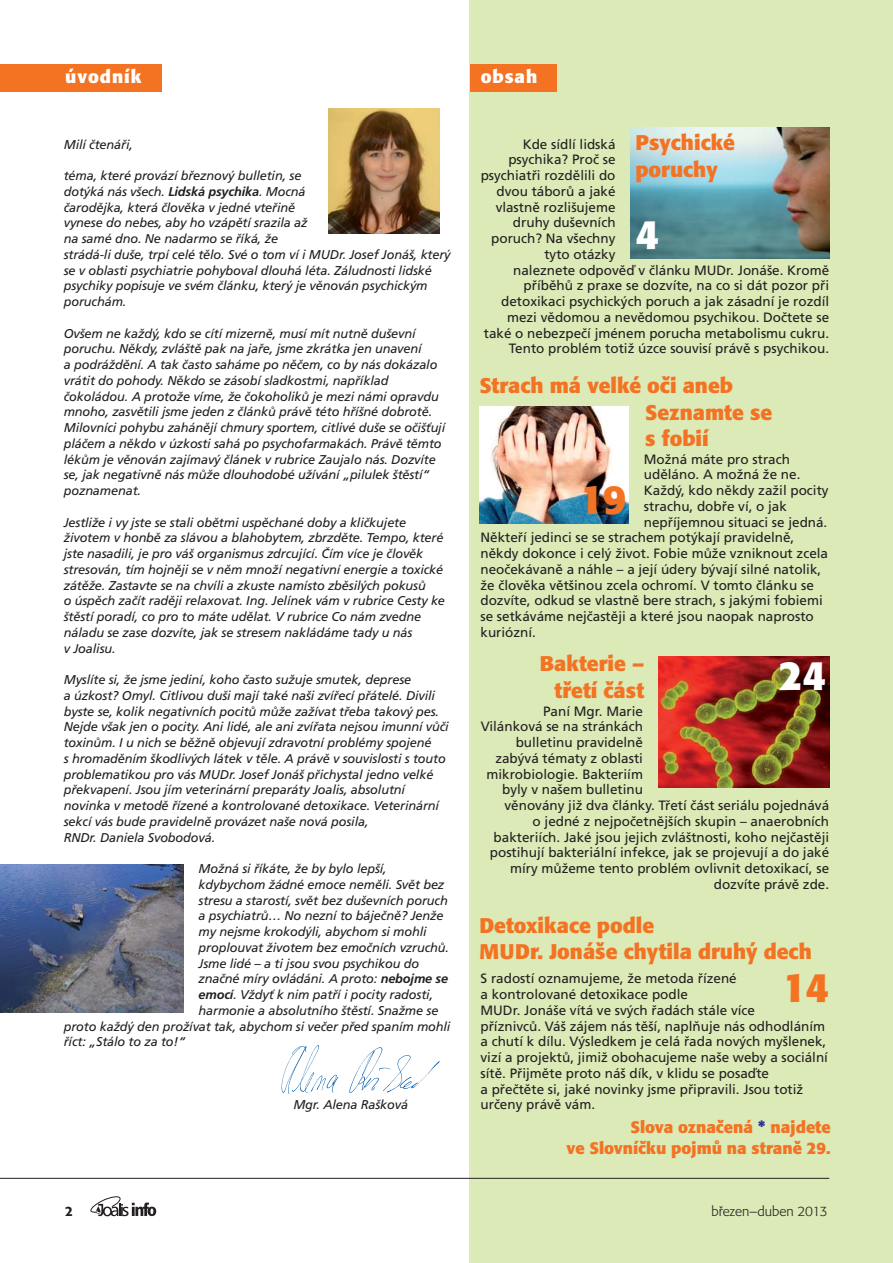
<style>
.page{position:relative;width:893px;height:1263px;background:#fff}
.page>*{position:absolute;margin:0;border:0;box-sizing:border-box;transform-origin:0 0}
.t1{font:700 40.5px "Formata CE";color:#f37323}
.t2{font:700 40.5px "Formata CE";color:#fff}
.t3{font:700 21px/26.4px "Formata CE";color:#f37323}
.t4{font:700 18px "Formata CE";letter-spacing:.05em;color:#fff}
.t5{font:700 16.5px/20.9px "Formata CE";color:#f37323;text-align:right}
.t6{font:13.5px/15.8px "Frutiger CE";color:#231f20}
.t7{font:300 13.5px "Formata CE";color:#231f20}
.t8{font:500 13.5px "Formata CE";color:#231f20}
.t9{font:italic 12.75px/15.8px "Frutiger CE";letter-spacing:-.01em;color:#231f20}
.s1{font-weight:700}
.s2{color:#2e3092}
</style>
<div class="page">
<div style="left:469px;top:0;width:424px;height:1263px;background:#dbeab7"></div>
<div style="left:0;top:64px;width:162px;height:28px;background:#f37323"></div>
<div style="left:470px;top:64px;width:87px;height:28px;background:#f37323"></div>
<svg style="left:90px;top:1196px;width:66px;height:20px"></svg>
<hr style="left:0;top:1178px;width:829px;height:1px;background:#231f20">
<img style="left:329px;top:108px;width:110px;height:126px">
<img style="left:281px;top:1045px;width:159px;height:49px">
<img style="left:631px;top:128px;width:198px;height:130px">
<img style="left:480px;top:406px;width:149px;height:117px">
<img style="left:658px;top:657px;width:171px;height:131px">
<img style="left:0;top:864px;width:184px;height:148px">
<h3 class="t4" style="left:65px;top:68px;width:78px">úvodník</h3>
<h3 class="t4" style="left:481px;top:68px;width:58px">obsah</h3>
<p class="t9" style="left:64px;top:137px;width:71px">Milí čtenáři,</p>
<p class="t9" style="left:64px;top:169px;width:388px">téma, které provází březnový bulletin, se<br>dotýká nás všech. <span class="s1">Lidská psychika</span>. Mocná<br>čarodějka, která člověka v jedné vteřině<br>vynese do nebes, aby ho vzápětí srazila až<br>na samé dno. Ne nadarmo se říká, že<br>strádá-li duše, trpí celé tělo. Své o tom ví i MUDr. Josef Jonáš, který se v oblasti psychiatrie pohyboval dlouhá léta. Záludnosti lidské psychiky popisuje ve svém článku, který je věnován psychickým poruchám.</p>
<p class="t9" style="left:64px;top:326px;width:383px">Ovšem ne každý, kdo se cítí mizerně, musí mít nutně duševní poruchu. Někdy, zvláště pak na jaře, jsme zkrátka jen unavení<br>a podráždění. A tak často saháme po něčem, co by nás dokázalo vrátit do pohody. Někdo se zásobí sladkostmi, například čokoládou. A protože víme, že čokoholiků je mezi námi opravdu mnoho, zasvětili jsme jeden z článků právě této hříšné dobrotě.<br>Milovníci pohybu zahánějí chmury sportem, citlivé duše se očišťují pláčem a někdo v úzkosti sahá po psychofarmakách. Právě těmto lékům je věnován zajímavý článek v rubrice Zaujalo nás. Dozvíte se, jak negativně nás může dlouhodobé užívání „pilulek štěstí“ poznamenat.</p>
<p class="t9" style="left:64px;top:515px;width:383px">Jestliže i vy jste se stali obětmi uspěchané doby a kličkujete životem v honbě za slávou a blahobytem, zbrzděte. Tempo, které jste nasadili, je pro váš organismus zdrcující. Čím více je člověk stresován, tím hojněji se v něm množí negativní energie a toxické zátěže. Zastavte se na chvíli a zkuste namísto zběsilých pokusů<br>o úspěch začít raději relaxovat. Ing. Jelínek vám v rubrice Cesty ke štěstí poradí, co pro to máte udělat. V rubrice Co nám zvedne náladu se zase dozvíte, jak se stresem nakládáme tady u nás<br>v Joalisu.</p>
<p class="t9" style="left:64px;top:673px;width:387px">Myslíte si, že jsme jediní, koho často sužuje smutek, deprese<br>a úzkost? Omyl. Citlivou duši mají také naši zvířecí přátelé. Divili byste se, kolik negativních pocitů může zažívat třeba takový pes.<br>Nejde však jen o pocity. Ani lidé, ale ani zvířata nejsou imunní vůči toxinům. I u nich se běžně objevují zdravotní problémy spojené<br>s hromaděním škodlivých látek v těle. A právě v souvislosti s touto problematikou pro vás MUDr. Josef Jonáš přichystal jedno velké překvapení. Jsou jím veterinární preparáty Joalis, absolutní novinka v metodě řízené a kontrolované detoxikace. Veterinární sekcí vás bude pravidelně provázet naše nová posila,<br>RNDr. Daniela Svobodová.</p>
<p class="t9" style="left:199px;top:862px;width:190px">Možná si říkáte, že by bylo lepší,</p>
<p class="t9" style="left:199px;top:878px;width:247px">kdybychom žádné emoce neměli. Svět bez</p>
<p class="t9" style="left:199px;top:893px;width:251px">stresu a starostí, svět bez duševních poruch</p>
<p class="t9" style="left:199px;top:909px;width:246px">a psychiatrů… No nezní to báječně? Jenže</p>
<p class="t9" style="left:199px;top:925px;width:230px">my nejsme krokodýli, abychom si mohli</p>
<p class="t9" style="left:199px;top:941px;width:252px">proplouvat životem bez emočních vzruchů.</p>
<p class="t9" style="left:199px;top:956px;width:222px">Jsme lidé – a ti jsou svou psychikou do</p>
<p class="t9" style="left:199px;top:972px;width:251px">značné míry ovládáni. A proto: <span class="s1">nebojme se</span></p>
<p class="t9" style="left:199px;top:988px;width:236px"><span class="s1">emocí</span>. Vždyť k nim patří i pocity radosti,</p>
<p class="t9" style="left:199px;top:1004px;width:241px">harmonie a absolutního štěstí. Snažme se</p>
<p class="t9" style="left:64px;top:1019px;width:388px">proto každý den prožívat tak, abychom si večer před spaním mohli</p>
<p class="t9" style="left:64px;top:1035px;width:123px">říct: „Stálo to za to!“</p>
<p class="t9" style="left:293px;top:1098px;width:116px">Mgr. Alena Rašková</p>
<h2 class="t3" style="left:635px;top:131px;width:101px">Psychické poruchy</h2>
<p class="t6" style="left:523px;top:137px;width:94px">Kde sídlí lidská</p>
<p class="t6" style="left:508px;top:153px;width:109px">psychika? Proč se</p>
<p class="t6" style="left:481px;top:169px;width:136px">psychiatři rozdělili do</p>
<p class="t6" style="left:496px;top:184px;width:121px">dvou táborů a jaké</p>
<p class="t6" style="left:496px;top:200px;width:121px">vlastně rozlišujeme</p>
<p class="t6" style="left:513px;top:216px;width:104px">druhy duševních</p>
<p class="t6" style="left:491px;top:232px;width:126px">poruch? Na všechny</p>
<p class="t6" style="left:544px;top:247px;width:73px">tyto otázky</p>
<p class="t6" style="left:513px;top:263px;width:317px">naleznete odpověď v článku MUDr. Jonáše. Kromě</p>
<p class="t6" style="left:524px;top:279px;width:307px">příběhů z praxe se dozvíte, na co si dát pozor při</p>
<p class="t6" style="left:501px;top:295px;width:330px">detoxikaci psychických poruch a jak zásadní je rozdíl</p>
<p class="t6" style="left:507px;top:310px;width:324px">mezi vědomou a nevědomou psychikou. Dočtete se</p>
<p class="t6" style="left:484px;top:326px;width:347px">také o nebezpečí jménem porucha metabolismu cukru.</p>
<p class="t6" style="left:509px;top:342px;width:322px">Tento problém totiž úzce souvisí právě s psychikou.</p>
<h1 class="t2" style="left:635px;top:217px;width:25px">4</h1>
<h2 class="t3" style="left:645px;top:374px;width:129px;text-indent:-166px">Strach má velké oči aneb<br>Seznamte se s fobií</h2>
<p class="t6" style="left:644px;top:452px;width:148px">Možná máte pro strach</p>
<p class="t6" style="left:644px;top:468px;width:158px">uděláno. A možná že ne.</p>
<p class="t6" style="left:644px;top:484px;width:186px">Každý, kdo někdy zažil pocity</p>
<p class="t6" style="left:644px;top:499px;width:145px">strachu, dobře ví, o jak</p>
<p class="t6" style="left:644px;top:515px;width:185px">nepříjemnou situaci se jedná.</p>
<p class="t6" style="left:480px;top:531px;width:315px">Někteří jedinci se se strachem potýkají pravidelně,</p>
<p class="t6" style="left:480px;top:547px;width:349px">někdy dokonce i celý život. Fobie může vzniknout zcela</p>
<p class="t6" style="left:480px;top:562px;width:342px">neočekávaně a náhle – a její údery bývají silné natolik,</p>
<p class="t6" style="left:480px;top:578px;width:335px">že člověka většinou zcela ochromí. V tomto článku se</p>
<p class="t6" style="left:480px;top:594px;width:344px">dozvíte, odkud se vlastně bere strach, s jakými fobiemi</p>
<p class="t6" style="left:480px;top:610px;width:335px">se setkáváme nejčastěji a které jsou naopak naprosto</p>
<p class="t6" style="left:480px;top:625px;width:57px">kuriózní.</p>
<h1 class="t1" style="left:580px;top:481px;width:48px">19</h1>
<h2 class="t3" style="left:540px;top:652px;width:106px;text-align:right">Bakterie – třetí část</h2>
<h1 class="t2" style="left:779px;top:658px;width:49px">24</h1>
<p class="t6" style="left:543px;top:704px;width:101px">Paní Mgr. Marie</p>
<p class="t6" style="left:481px;top:720px;width:164px">Vilánková se na stránkách</p>
<p class="t6" style="left:516px;top:736px;width:129px">bulletinu pravidelně</p>
<p class="t6" style="left:495px;top:751px;width:149px">zabývá tématy z oblasti</p>
<p class="t6" style="left:486px;top:767px;width:158px">mikrobiologie. Bakteriím</p>
<p class="t6" style="left:502px;top:783px;width:142px">byly v našem bulletinu</p>
<p class="t6" style="left:505px;top:799px;width:326px">věnovány již dva články. Třetí část seriálu pojednává</p>
<p class="t6" style="left:533px;top:814px;width:298px">o jedné z nejpočetnějších skupin – anaerobních</p>
<p class="t6" style="left:494px;top:830px;width:337px">bakteriích. Jaké jsou jejich zvláštnosti, koho nejčastěji</p>
<p class="t6" style="left:490px;top:846px;width:341px">postihují bakteriální infekce, jak se projevují a do jaké</p>
<p class="t6" style="left:510px;top:862px;width:321px">míry můžeme tento problém ovlivnit detoxikací, se</p>
<p class="t6" style="left:714px;top:877px;width:117px">dozvíte právě zde.</p>
<h2 class="t3" style="left:479px;top:914px;width:334px">Detoxikace podle<br>MUDr. Jonáše chytila druhý dech</h2>
<p class="t6" style="left:480px;top:972px;width:349px">S radostí oznamujeme, že metoda řízené<br>a kontrolované detoxikace podle<br>MUDr. Jonáše vítá ve svých řadách stále více<br>příznivců. Váš zájem nás těší, naplňuje nás odhodláním a chutí k dílu. Výsledkem je celá řada nových myšlenek, vizí a projektů, jimiž obohacujeme naše weby a sociální sítě. Přijměte proto náš dík, v klidu se posaďte<br>a přečtěte si, jaké novinky jsme připravili. Jsou totiž určeny právě vám.</p>
<h1 class="t1" style="left:783px;top:969px;width:48px">14</h1>
<p class="t5" style="left:566px;top:1118px;width:266px">Slova označená <span class="s2">*</span> najdete<br>ve Slovníčku pojmů na straně 29.</p>
<p class="t8" style="left:65px;top:1205px;width:9px">2</p>
<p class="t7" style="left:712px;top:1205px;width:118px">březen–duben 2013</p>
</div>
